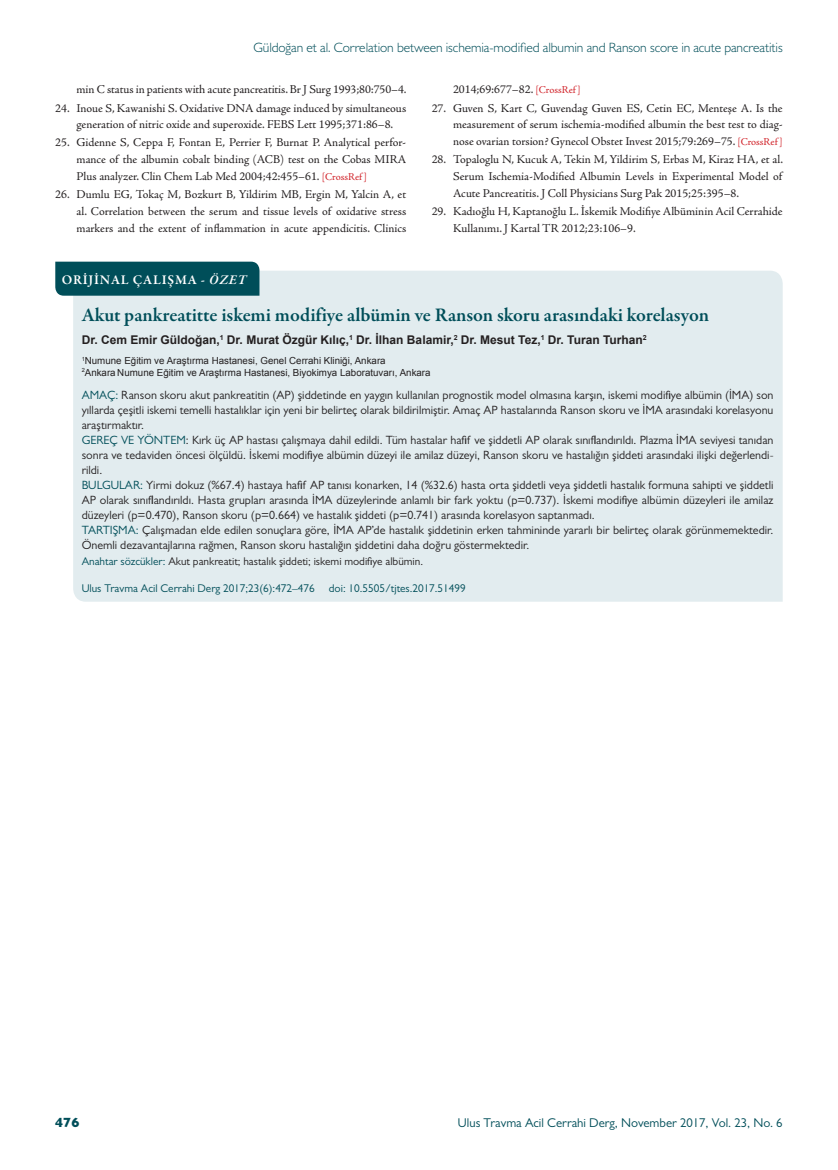
<style>
.page{position:relative;width:838px;height:1170px;background:#fff}
.page>*{position:absolute;margin:0;border:0;box-sizing:border-box;transform-origin:0 0}
.t1{font:600 19.5px "Garamond Premr Pro";letter-spacing:-.005em;color:#004e59}
.t2{font:300 13.5px "Gill Sans MT Pro";letter-spacing:-.005em;color:#004e59}
.t3{font:600 13.5px "Garamond Premr Pro";letter-spacing:.055em;color:#fff}
.t4{font:800 13.5px "Gill Sans MT Pro";color:#004e59}
.t5{font:12.75px "Gill Sans MT Pro";color:#004e59}
.t6{font:12px/15px "Gill Sans MT Pro";color:#231f20}
.t7{font:12px/16.8px "Adobe Jenson Pro";letter-spacing:-.005em;color:#231f20;text-align:justify}
.t8{font:700 12px "Arial";color:#231f20}
.t9{font:11.25px "Gill Sans MT Pro";color:#004e59}
.t10{font:11.25px "Gill Sans MT Pro";color:#231f20}
.t11{font:9.75px/11.7px "Arial";color:#231f20}
.s1{font-size:10.5px;color:#d1232a}
.s2{font-style:italic}
.s3{color:#004e59}
</style>
<div class="page">
<div style="left:73px;top:270px;width:709px;height:331px;background:#e2ecef"></div>
<div style="left:55px;top:261px;width:204px;height:35px;background:#004e59"></div>
<p class="t2" style="left:253px;top:39px;width:530px">Güldoğan et al. Correlation between ischemia-modified albumin and Ranson score in acute pancreatitis</p>
<p class="t7" style="left:77px;top:81px;width:331px">min C status in patients with acute pancreatitis. Br J Surg 1993;80:750–4.</p>
<p class="t7" style="left:77px;top:100px;width:331px;text-indent:-21px">24. Inoue S, Kawanishi S. Oxidative DNA damage induced by simultaneous generation of nitric oxide and superoxide. FEBS Lett 1995;371:86–8.</p>
<p class="t7" style="left:77px;top:134px;width:331px;text-indent:-21px">25. Gidenne S, Ceppa F, Fontan E, Perrier F, Burnat P. Analytical perfor&shy;mance of the albumin cobalt binding (ACB) test on the Cobas MIRA Plus analyzer. Clin Chem Lab Med 2004;42:455–61. <span class="s1">[CrossRef ]</span></p>
<p class="t7" style="left:77px;top:186px;width:331px;text-indent:-21px">26. Dumlu EG, Tokaç M, Bozkurt B, Yildirim MB, Ergin M, Yalcin A, et al. Correlation between the serum and tissue levels of oxidative stress markers and the extent of inflammation in acute appendicitis. Clinics</p>
<p class="t3" style="left:62px;top:271px;width:186px">ORİJİNAL ÇALIŞMA - <span class="s2">ÖZET</span></p>
<p class="t7" style="left:453px;top:81px;width:129px">2014;69:677–82. <span class="s1">[CrossRef ]</span></p>
<p class="t7" style="left:453px;top:100px;width:331px;text-indent:-21px">27. Guven S, Kart C, Guvendag Guven ES, Cetin EC, Menteşe A. Is the measurement of serum ischemia-modified albumin the best test to diag&shy;nose ovarian torsion? Gynecol Obstet Invest 2015;79:269–75. <span class="s1">[CrossRef ]</span></p>
<p class="t7" style="left:453px;top:151px;width:331px;text-indent:-21px">28. Topaloglu N, Kucuk A, Tekin M, Yildirim S, Erbas M, Kiraz HA, et al.<br>Serum Ischemia-Modified Albumin Levels in Experimental Model of Acute Pancreatitis. J Coll Physicians Surg Pak 2015;25:395–8.</p>
<p class="t7" style="left:453px;top:203px;width:331px;text-indent:-21px">29. Kadıoğlu H, Kaptanoğlu L. İskemik Modifiye Albüminin Acil Cerrahide<br>Kullanımı. J Kartal TR 2012;23:106–9.</p>
<h1 class="t1" style="left:82px;top:303px;width:629px">Akut pankreatitte iskemi modifiye albümin ve Ranson skoru arasındaki korelasyon</h1>
<p class="t8" style="left:82px;top:331px;width:566px">Dr. Cem Emir Güldoğan,<sup>1</sup> Dr. Murat Özgür Kılıç,<sup>1</sup> Dr. İlhan Balamir,<sup>2</sup> Dr. Mesut Tez,<sup>1</sup> Dr. Turan Turhan<sup>2</sup></p>
<p class="t11" style="left:82px;top:354px;width:350px"><sup>1</sup>Numune Eğitim ve Araştırma Hastanesi, Genel Cerrahi Kliniği, Ankara<br><sup>2</sup>Ankara Numune Eğitim ve Araştırma Hastanesi, Biyokimya Laboratuvarı, Ankara</p>
<p class="t6" style="left:82px;top:387px;width:693px"><span class="s3">AMAÇ:</span> Ranson skoru akut pankreatitin (AP) şiddetinde en yaygın kullanılan prognostik model olmasına karşın, iskemi modifiye albümin (İMA) son yıllarda çeşitli iskemi temelli hastalıklar için yeni bir belirteç olarak bildirilmiştir. Amaç AP hastalarında Ranson skoru ve İMA arasındaki korelasyonu araştırmaktır.<br><span class="s3">GEREÇ VE YÖNTEM</span>: Kırk üç AP hastası çalışmaya dahil edildi. Tüm hastalar hafif ve şiddetli AP olarak sınıflandırıldı. Plazma İMA seviyesi tanıdan sonra ve tedaviden öncesi ölçüldü. İskemi modifiye albümin düzeyi ile amilaz düzeyi, Ranson skoru ve hastalığın şiddeti arasındaki ilişki değerlendi&shy;rildi.<br><span class="s3">BULGULAR:</span> Yirmi dokuz (%67.4) hastaya hafif AP tanısı konarken, 14 (%32.6) hasta orta şiddetli veya şiddetli hastalık formuna sahipti ve şiddetli AP olarak sınıflandırıldı. Hasta grupları arasında İMA düzeylerinde anlamlı bir fark yoktu (p=0.737). İskemi modifiye albümin düzeyleri ile amilaz düzeyleri (p=0.470), Ranson skoru (p=0.664) ve hastalık şiddeti (p=0.741) arasında korelasyon saptanmadı.<br><span class="s3">TARTIŞMA:</span> Çalışmadan elde edilen sonuçlara göre, İMA AP’de hastalık şiddetinin erken tahmininde yararlı bir belirteç olarak görünmemektedir.<br>Önemli dezavantajlarına rağmen, Ranson skoru hastalığın şiddetini daha doğru göstermektedir.</p>
<p class="t10" style="left:82px;top:554px;width:343px"><span class="s3">Anahtar sözcükler:</span> Akut pankreatit; hastalık şiddeti; iskemi modifiye albümin.</p>
<p class="t9" style="left:82px;top:581px;width:234px">Ulus Travma Acil Cerrahi Derg 2017;23(6):472–476</p>
<p class="t9" style="left:329px;top:581px;width:138px">doi: 10.5505/tjtes.2017.51499</p>
<p class="t4" style="left:55px;top:1114px;width:26px">476</p>
<p class="t5" style="left:458px;top:1115px;width:326px">Ulus Travma Acil Cerrahi Derg, November 2017, Vol. 23, No. 6</p>
</div>
